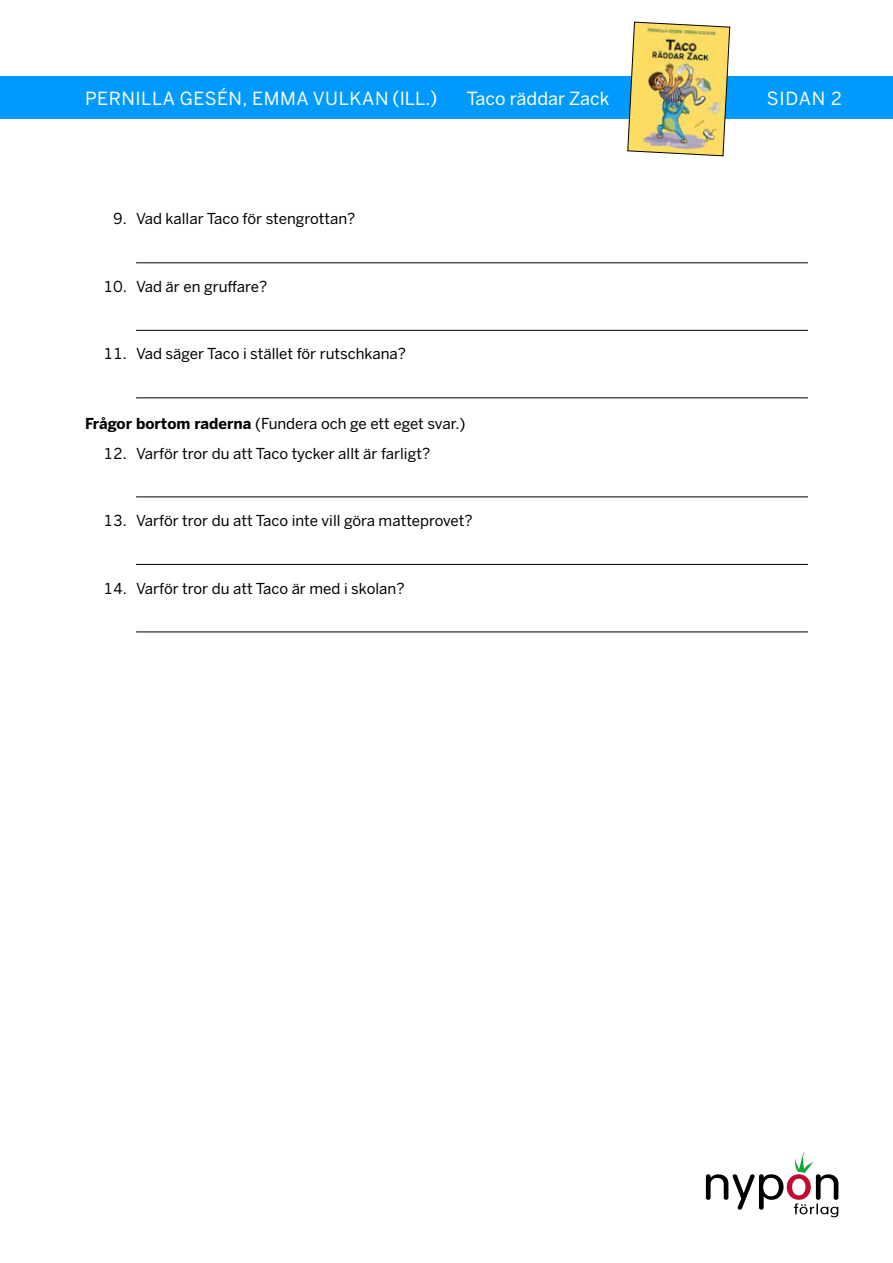
<style>
.page{position:relative;width:893px;height:1263px;background:#fff}
.page>*{position:absolute;margin:0;border:0;box-sizing:border-box;transform-origin:0 0}
.t1{font:18px "Benton Sans";letter-spacing:.03em;color:#fff}
.t2{font:18px "Benton Sans";color:#fff}
.t3{font:15px "Benton Sans";color:#000}
.s1{font-weight:700}
</style>
<div class="page">
<svg style="left:706px;top:1152px;width:132px;height:65px"></svg>
<div style="left:0;top:77px;width:893px;height:42px;background:#009aff"></div>
<img style="left:627px;top:21px;width:103px;height:136px">
<hr style="left:136px;top:262px;width:672px;height:1px;background:#000">
<hr style="left:136px;top:330px;width:672px;height:1px;background:#000">
<hr style="left:136px;top:397px;width:672px;height:1px;background:#000">
<hr style="left:136px;top:496px;width:672px;height:1px;background:#000">
<hr style="left:136px;top:564px;width:672px;height:1px;background:#000">
<hr style="left:136px;top:631px;width:672px;height:1px;background:#000">
<p class="t1" style="left:85px;top:87px;width:354px">PERNILLA GESÉN, EMMA VULKAN (ILL.)</p>
<p class="t2" style="left:467px;top:87px;width:144px">Taco räddar Zack</p>
<p class="t1" style="left:767px;top:87px;width:77px">SIDAN 2</p>
<p class="t3" style="left:113px;top:210px;width:244px">9. Vad kallar Taco för stengrottan?</p>
<p class="t3" style="left:103px;top:277px;width:165px">10. Vad är en gruffare?</p>
<p class="t3" style="left:103px;top:345px;width:304px">11. Vad säger Taco i stället för rutschkana?</p>
<p class="t3" style="left:85px;top:414px;width:382px"><span class="s1">Frågor bortom raderna</span> (Fundera och ge ett eget svar.)</p>
<p class="t3" style="left:103px;top:444px;width:328px">12. Varför tror du att Taco tycker allt är farligt?</p>
<p class="t3" style="left:103px;top:511px;width:371px">13. Varför tror du att Taco inte vill göra matteprovet?</p>
<p class="t3" style="left:103px;top:579px;width:303px">14. Varför tror du att Taco är med i skolan?</p>
</div>
